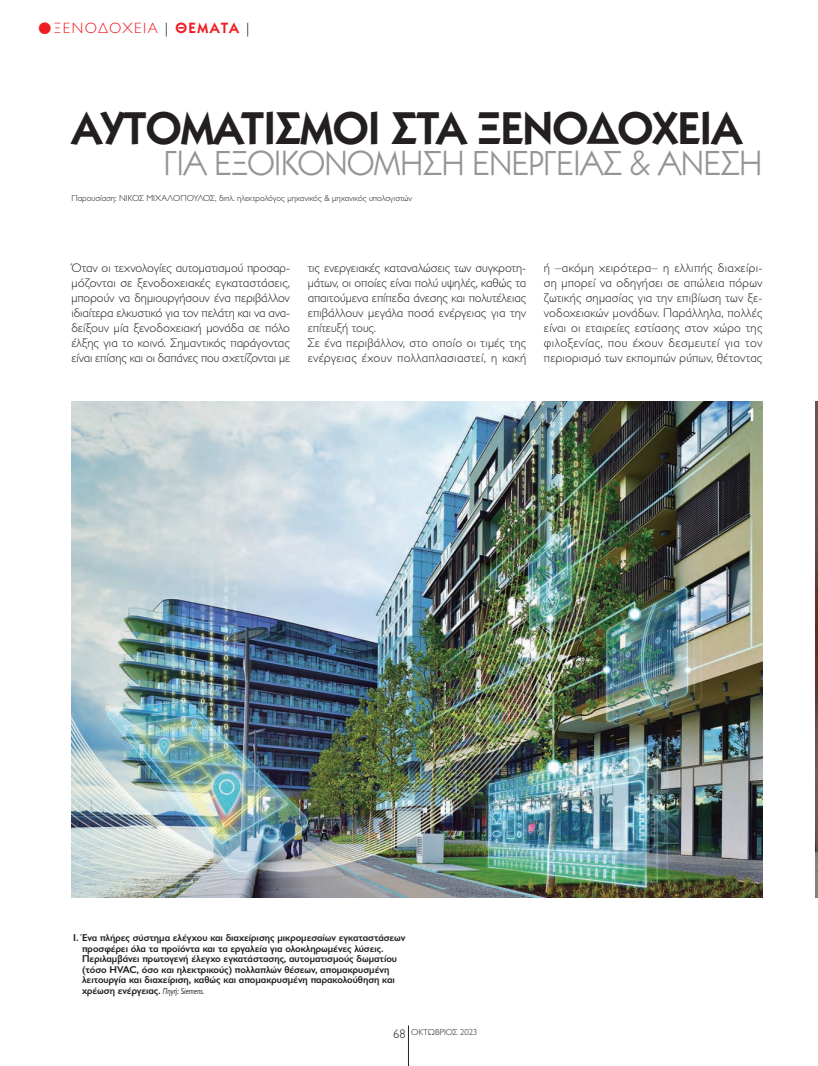
<style>
.page{position:relative;width:818px;height:1066px;background:#fff}
.page>*{position:absolute;margin:0;border:0;box-sizing:border-box;transform-origin:0 0}
.TITLOS_TEXNIKES{font:600 46.25px "Kabel ITC Hel";letter-spacing:-.02em;color:#231f20}
.YPOTITLOS_TEXNIKES{font:35px "Kabel ITC Hel";letter-spacing:-.02em;color:#939598}
.PHOTO_NUMBERS{font:600 18.75px "Kabel ITC Hel";color:#fff}
.t1{font:300 15px "Gill Sans Hel";letter-spacing:.1em;color:#ee1d23}
.KEIMENO_TEXNIKES{font:300 12.5px/15px "Gill Sans Hel";letter-spacing:.01em;color:#231f20;text-align:justify}
.LEZANTES_TEXNIKES_01{font:600 10px/10.6px "Gill Sans Hel";color:#231f20}
.COPYRIGHT{font:300 8.75px "Gill Sans Hel";color:#231f20}
.s1{font-weight:700;font-stretch:expanded;font-size:36.25px}
.s2{color:#231f20}
.s3{font-family:"Kabel ITC Hel";font-weight:600}
.s4{font-family:"Gill Sans Hel Sem Con Regular It";font-weight:400;font-size:8.75px}
.s5{font-size:12.5px}
</style>
<div class="page">
<hr style="left:408px;top:1025px;width:1px;height:40px;background:#231f20">
<img style="left:816px;top:401px;width:2px;height:496px">
<img style="left:71px;top:401px;width:691px;height:496px">
<p class="t1" style="left:36px;top:20px;width:215px"><span class="s1">•</span>ΞΕΝΟΔΟΧΕΙΑ <span class="s2">|</span> <span class="s3">ΘΕΜΑΤΑ</span> <span class="s2">|</span></p>
<p class="TITLOS_TEXNIKES" style="left:71px;top:102px;width:672px">ΑΥΤΟΜΑΤΙΣΜΟΙ ΣΤΑ ΞΕΝΟΔΟΧΕΙΑ</p>
<p class="YPOTITLOS_TEXNIKES" style="left:164px;top:144px;width:600px">ΓΙΑ ΕΞΟΙΚΟΝΟΜΗΣΗ ΕΝΕΡΓΕΙΑΣ &amp; ΑΝΕΣΗ</p>
<p class="COPYRIGHT" style="left:71px;top:193px;width:342px">Παρουσίαση: ΝΙΚΟΣ ΜΙΧΑΛΟΠΟΥΛΟΣ, διπλ. ηλεκτρολόγος μηχανικός &amp; μηχανικός υπολογιστών</p>
<p class="KEIMENO_TEXNIKES" style="left:71px;top:260px;width:220px">Όταν οι τεχνολογίες αυτοματισμού προσαρ&shy;μόζονται σε ξενοδοχειακές εγκαταστάσεις, μπορούν να δημιουργήσουν ένα περιβάλλον ιδιαίτερα ελκυστικό για τον πελάτη και να ανα&shy;δείξουν μία ξενοδοχειακή μονάδα σε πόλο έλξης για το κοινό. Σημαντικός παράγοντας είναι επίσης και οι δαπάνες που σχετίζονται με</p>
<p class="KEIMENO_TEXNIKES" style="left:308px;top:260px;width:220px">τις ενεργειακές καταναλώσεις των συγκροτη&shy;μάτων, οι οποίες είναι πολύ υψηλές, καθώς τα απαιτούμενα επίπεδα άνεσης και πολυτέλειας επιβάλλουν μεγάλα ποσά ενέργειας για την επίτευξή τους.</p>
<p class="KEIMENO_TEXNIKES" style="left:308px;top:335px;width:220px">Σε ένα περιβάλλον, στο οποίο οι τιμές της ενέργειας έχουν πολλαπλασιαστεί, η κακή</p>
<p class="KEIMENO_TEXNIKES" style="left:544px;top:260px;width:220px">ή –ακόμη χειρότερα– η ελλιπής διαχείρι&shy;ση μπορεί να οδηγήσει σε απώλεια πόρων ζωτικής σημασίας για την επιβίωση των ξε&shy;νοδοχειακών μονάδων. Παράλληλα, πολλές είναι οι εταιρείες εστίασης στον χώρο της φιλοξενίας, που έχουν δεσμευτεί για τον περιορισμό των εκπομπών ρύπων, θέτοντας</p>
<p class="PHOTO_NUMBERS" style="left:746px;top:404px;width:12px">1</p>
<p class="LEZANTES_TEXNIKES_01" style="left:82px;top:932px;width:325px;text-indent:-9px">1. Ένα πλήρες σύστημα ελέγχου και διαχείρισης μικρομεσαίων εγκαταστάσεων προσφέρει όλα τα προϊόντα και τα εργαλεία για ολοκληρωμένες λύσεις.<br>Περιλαμβάνει πρωτογενή έλεγχο εγκατάστασης, αυτοματισμούς δωματίου (τόσο HVAC, όσο και ηλεκτρικούς) πολλαπλών θέσεων, απομακρυσμένη λειτουργία και διαχείριση, καθώς και απομακρυσμένη παρακολούθηση και χρέωση ενέργειας. <span class="s4">Πηγή: Siemens.</span></p>
<p class="COPYRIGHT" style="left:393px;top:1026px;width:86px"><span class="s5">68</span> ΟΚΤΩΒΡΙΟΣ 2023</p>
</div>
